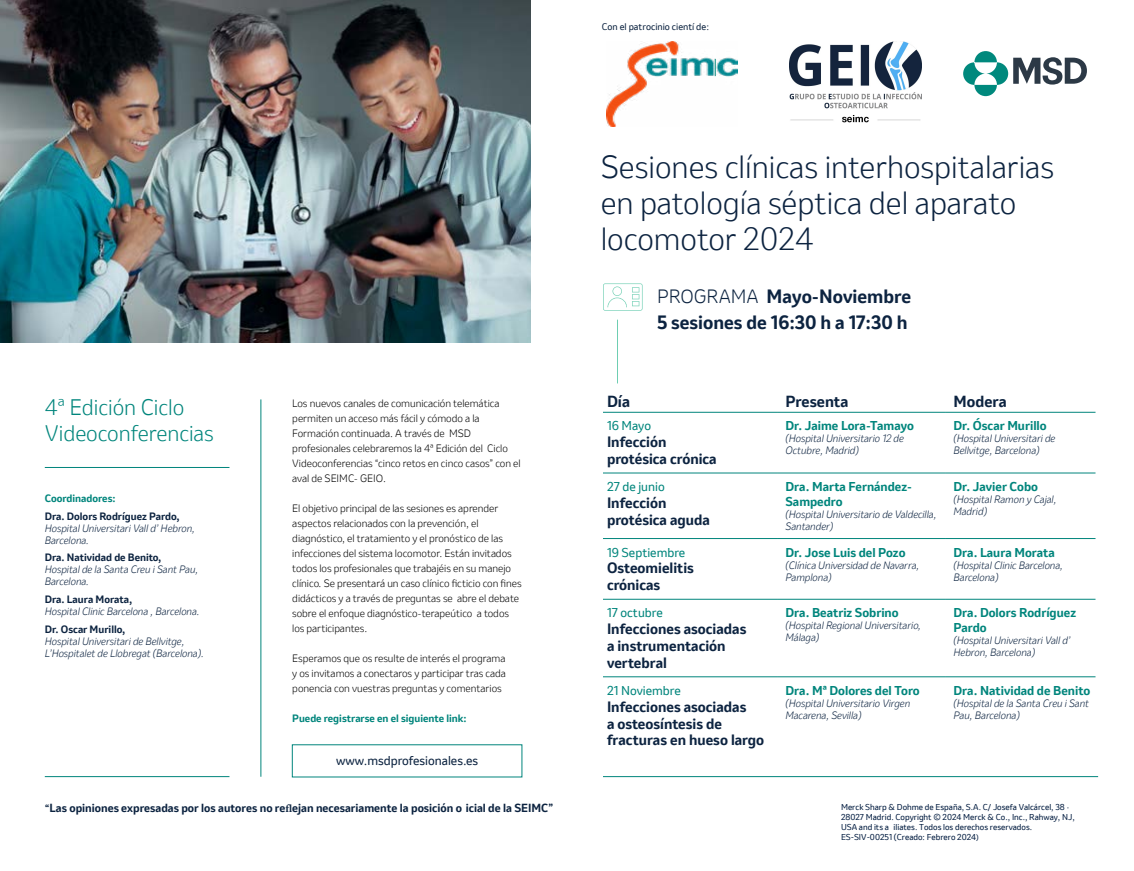
<style>
.page{position:relative;width:1134px;height:871px;background:#fff}
.page>*{position:absolute;margin:0;border:0;box-sizing:border-box;transform-origin:0 0}
.t1{font:300 30px/36px "Invention";color:#0c2340}
.t2{font:300 21px/25.2px "Invention";color:#00857c}
.t3{font:700 18px "Invention";color:#0c2340}
.t4{font:700 15px "Invention";color:#0c2340}
.t5{font:700 14px/16.8px "Invention";color:#0c2340}
.t6{font:700 12px/14.4px "Invention";color:#00857c}
.t7{font:12px "Invention";color:#00857c}
.t8{font:12px "Invention";color:#0c2340}
.t9{font:700 11px "Invention";color:#0c2340}
.t10{font:300 10px/15px "Invention";color:#000}
.t11{font:italic 300 10px/12px "Invention";color:#0c2340}
.t12{font:700 10px "Invention";color:#0c2340}
.t13{font:700 10px "Invention";color:#00857c}
.t14{font:9px "Invention";color:#0c2340}
.t15{font:8px/9.9px "Invention";color:#001b3f}
.s1{font-size:10px}
.s2{font-family:"Minion Pro"}
.s3{font-weight:300}
.s4{font-size:7px}
</style>
<div class="page">
<img style="left:0;top:0;width:531px;height:342px">
<hr style="left:603px;top:472px;width:174px;height:1px;background:#00857c">
<hr style="left:777px;top:472px;width:168px;height:1px;background:#00857c">
<hr style="left:945px;top:472px;width:150px;height:1px;background:#00857c">
<hr style="left:603px;top:538px;width:174px;height:1px;background:#00857c">
<hr style="left:777px;top:538px;width:168px;height:1px;background:#00857c">
<hr style="left:945px;top:538px;width:150px;height:1px;background:#00857c">
<hr style="left:603px;top:599px;width:174px;height:1px;background:#00857c">
<hr style="left:777px;top:599px;width:168px;height:1px;background:#00857c">
<hr style="left:945px;top:599px;width:150px;height:1px;background:#00857c">
<hr style="left:603px;top:676px;width:174px;height:1px;background:#00857c">
<hr style="left:777px;top:676px;width:168px;height:1px;background:#00857c">
<hr style="left:945px;top:676px;width:150px;height:1px;background:#00857c">
<hr style="left:603px;top:412px;width:174px;height:1px;background:#00857c">
<hr style="left:777px;top:412px;width:168px;height:1px;background:#00857c">
<hr style="left:945px;top:412px;width:150px;height:1px;background:#00857c">
<hr style="left:261px;top:399px;width:1px;height:377px;background:#00857c">
<hr style="left:45px;top:776px;width:184px;height:1px;background:#00857c">
<hr style="left:603px;top:776px;width:495px;height:1px;background:#00857c">
<hr style="left:45px;top:467px;width:184px;height:1px;background:#00857c">
<svg style="left:963px;top:51px;width:124px;height:45px"></svg>
<img style="left:606px;top:41px;width:131px;height:86px">
<svg style="left:603px;top:283px;width:39px;height:27px"></svg>
<hr style="left:617px;top:319px;width:1px;height:64px;background:#6eceb2">
<svg style="left:715px;top:59px;width:1px;height:17px"></svg>
<img style="left:789px;top:41px;width:132px;height:82px">
<h2 class="t2" style="left:45px;top:394px;width:171px">4ª Edición Ciclo<br>Videoconferencias</h2>
<p class="t13" style="left:45px;top:491px;width:72px">Coordinadores:</p>
<p class="t12" style="left:45px;top:508px;width:136px">Dra. Dolors Rodríguez Pardo,</p>
<p class="t11" style="left:45px;top:521px;width:152px">Hospital Universitari Vall d’ Hebron,<br>Barcelona.</p>
<p class="t12" style="left:45px;top:550px;width:118px">Dra. Natividad de Benito,</p>
<p class="t11" style="left:45px;top:563px;width:155px">Hospital de la Santa Creu i Sant Pau,<br>Barcelona.</p>
<p class="t12" style="left:45px;top:592px;width:89px">Dra. Laura Morata,</p>
<p class="t11" style="left:45px;top:605px;width:157px">Hospital Clinic Barcelona , Barcelona.</p>
<p class="t12" style="left:45px;top:621px;width:82px">Dr. Oscar Murillo,</p>
<p class="t11" style="left:45px;top:634px;width:161px">Hospital Universitari de Bellvitge,<br>L’Hospitalet de Llobregat (Barcelona).</p>
<p class="t10" style="left:292px;top:395px;width:230px">Los nuevos canales de comunicación telemática permiten un acceso más fácil y cómodo a la Formación continuada. A través de MSD profesionales celebraremos la 4ª Edición del Ciclo Videoconferencias “cinco retos en cinco casos” con el aval de SEIMC- GEIO.</p>
<p class="t10" style="left:292px;top:500px;width:231px">El objetivo principal de las sesiones es aprender aspectos relacionados con la prevención, el diagnóstico, el tratamiento y el pronóstico de las infecciones del sistema locomotor. Están invitados todos los profesionales que trabajéis en su manejo clínico. Se presentará un caso clínico ficticio con fines didácticos y a través de preguntas se abre el debate sobre el enfoque diagnóstico-terapeútico a todos los participantes.</p>
<p class="t10" style="left:292px;top:650px;width:215px;text-align:justify">Esperamos que os resulte de interés el programa y os invitamos a conectaros y participar tras cada ponencia con vuestras preguntas y comentarios</p>
<p class="t13" style="left:292px;top:711px;width:176px">Puede registrarse en el siguiente link:</p>
<p class="t8" style="left:336px;top:752px;width:143px">www.msdprofesionales.es</p>
<p class="t9" style="left:45px;top:799px;width:510px"><span class="s1">“</span>Las opiniones expresadas por los autores no re<span class="s2">fl</span>ejan necesariamente la posición o icial de la SEIMC”</p>
<p class="t14" style="left:602px;top:20px;width:109px">Con el patrocinio cientí de:</p>
<h1 class="t1" style="left:601px;top:148px;width:455px">Sesiones clínicas interhospitalarias en patología séptica del aparato locomotor 2024</h1>
<h3 class="t3" style="left:657px;top:284px;width:256px"><span class="s3">PROGRAMA</span> Mayo-Noviembre</h3>
<h3 class="t3" style="left:657px;top:309px;width:252px">5 sesiones de 16:30 h a 17:30 h</h3>
<h3 class="t4" style="left:607px;top:390px;width:25px">Día</h3>
<h3 class="t4" style="left:785px;top:390px;width:64px">Presenta</h3>
<h3 class="t4" style="left:953px;top:390px;width:55px">Modera</h3>
<p class="t7" style="left:607px;top:417px;width:46px">16 Mayo</p>
<h3 class="t5" style="left:607px;top:433px;width:111px">Infección protésica crónica</h3>
<p class="t6" style="left:953px;top:418px;width:95px">Dr. Óscar Murillo</p>
<p class="t11" style="left:953px;top:432px;width:103px">(Hospital Universitari de<br>Bellvitge, Barcelona)</p>
<p class="t6" style="left:785px;top:418px;width:130px">Dr. Jaime Lora-Tamayo</p>
<p class="t11" style="left:785px;top:432px;width:120px">(Hospital Universitario 12 de<br>Octubre, Madrid)</p>
<p class="t7" style="left:607px;top:478px;width:59px">27 de junio</p>
<h3 class="t5" style="left:607px;top:494px;width:104px">Infección protésica aguda</h3>
<p class="t7" style="left:607px;top:543px;width:80px">19 Septiembre</p>
<h3 class="t5" style="left:607px;top:559px;width:88px">Osteomielitis crónicas</h3>
<p class="t7" style="left:607px;top:604px;width:57px">17 octubre</p>
<h3 class="t5" style="left:607px;top:620px;width:141px">Infecciones asociadas a instrumentación vertebral</h3>
<p class="t7" style="left:607px;top:681px;width:75px">21 Noviembre</p>
<h3 class="t5" style="left:607px;top:698px;width:159px">Infecciones asociadas<br>a osteosíntesis de fracturas en hueso largo</h3>
<p class="t6" style="left:785px;top:479px;width:128px">Dra. Marta Fernández-<br>Sampedro</p>
<p class="t11" style="left:785px;top:507px;width:153px">(Hospital Universitario de Valdecilla,<br>Santander)</p>
<p class="t6" style="left:953px;top:479px;width:86px">Dr. Javier Cobo</p>
<p class="t11" style="left:953px;top:493px;width:105px">(Hospital Ramon y Cajal,<br>Madrid)</p>
<p class="t6" style="left:785px;top:545px;width:121px">Dr. Jose Luis del Pozo</p>
<p class="t11" style="left:785px;top:558px;width:135px">(Clínica Universidad de Navarra,<br>Pamplona)</p>
<p class="t6" style="left:953px;top:545px;width:103px">Dra. Laura Morata</p>
<p class="t11" style="left:953px;top:558px;width:111px">(Hospital Clinic Barcelona,<br>Barcelona)</p>
<p class="t6" style="left:785px;top:605px;width:115px">Dra. Beatriz Sobrino</p>
<p class="t11" style="left:785px;top:619px;width:137px">(Hospital Regional Universitario,<br>Málaga)</p>
<p class="t6" style="left:953px;top:605px;width:124px">Dra. Dolors Rodríguez<br>Pardo</p>
<p class="t11" style="left:953px;top:633px;width:118px">(Hospital Universitari Vall d’<br>Hebron, Barcelona)</p>
<p class="t6" style="left:785px;top:683px;width:136px">Dra. Mª Dolores del Toro</p>
<p class="t11" style="left:785px;top:696px;width:126px">(Hospital Universitario Virgen<br>Macarena, Sevilla)</p>
<p class="t6" style="left:953px;top:683px;width:138px">Dra. Natividad de Benito</p>
<p class="t11" style="left:953px;top:696px;width:137px">(Hospital de la Santa Creu i Sant<br>Pau, Barcelona)</p>
<p class="t15" style="left:841px;top:801px;width:235px">Merck Sharp &amp; Dohme de España, S.A. C/ Josefa Valcárcel, 38 · 28027 Madrid. Copyright © 2024 Merck &amp; Co., Inc., Rahway, NJ, USA and its a iliates. Todos los derechos reservados.<br>ES-SIV-00251 (Creado: Febrero 2024<span class="s4">)</span></p>
</div>
